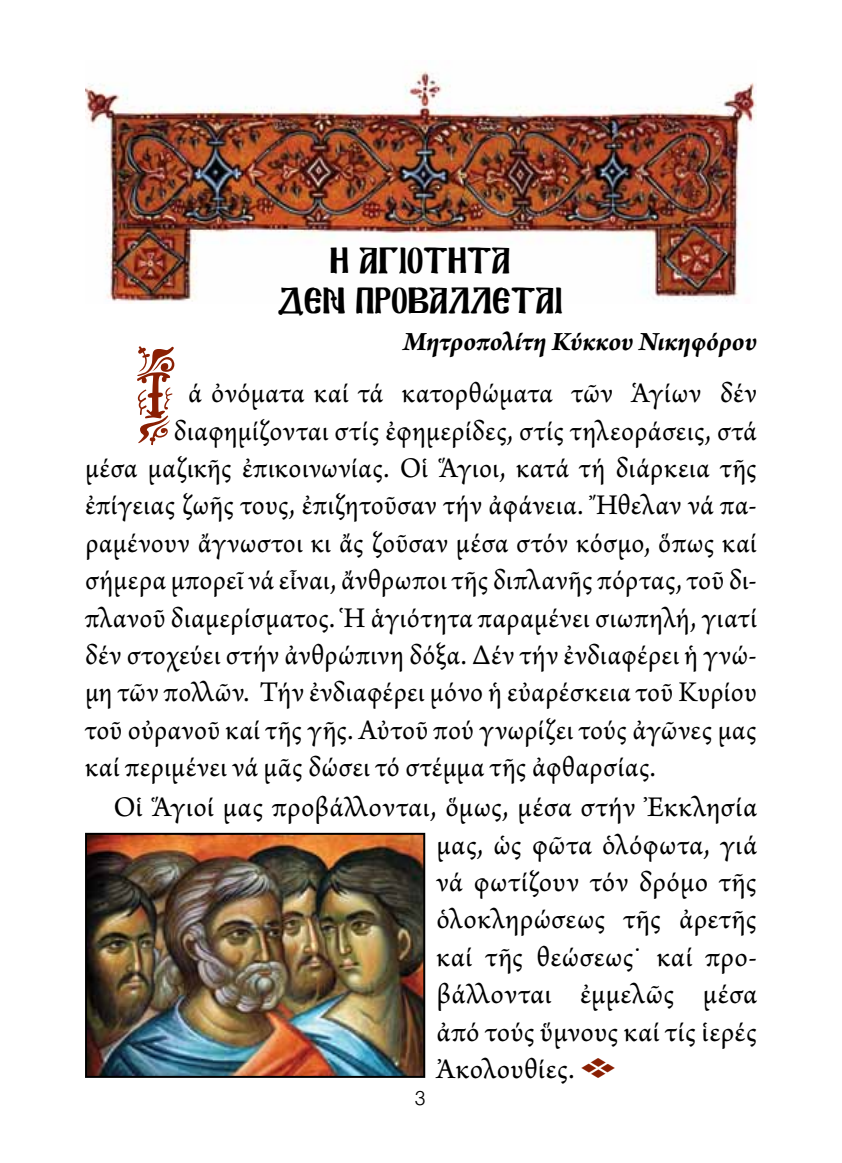
<style>
.page{position:relative;width:842px;height:1163px;background:#fff}
.page>*{position:absolute;margin:0;border:0;box-sizing:border-box;transform-origin:0 0}
.t1{font:100px "Mg Konstantinos Normal";color:#8a1f03}
.t2{font:32px/40px "Mg Ekklisia Normal";color:#000;text-align:center}
.t3{font:30px/37.4px "Arno Pro";letter-spacing:.02em;color:#000;text-align:justify}
.t4{font:italic 700 28px "Arno Pro";letter-spacing:-.005em;color:#000}
.t5{font:300 20px "UB Helvetica";color:#000}
.s1{font-family:"Type Embellishments One Let Plain";color:#8a1f03}
</style>
<div class="page">
<img style="left:85px;top:71px;width:672px;height:232px">
<img style="left:88px;top:835px;width:334px;height:239px">
<div style="left:85px;top:832px;width:340px;height:245px;border:2px solid #000"></div>
<p class="t2" style="left:278px;top:243px;width:287px">H AGIOTHTA<br>DEN pROBALLETAI</p>
<p class="t4" style="left:403px;top:325px;width:355px">Μητροπολίτη Κύκκου Νικηφόρου</p>
<p class="t3" style="left:188px;top:376px;width:570px">ά ὀνόματα καί τά κατορθώματα τῶν Ἁγίων δέν</p>
<p class="t3" style="left:174px;top:413px;width:584px">διαφημίζονται στίς ἐφημερίδες, στίς τηλεοράσεις, στά</p>
<p class="t3" style="left:85px;top:451px;width:673px">μέσα μαζικῆς ἐπικοινωνίας. Οἱ Ἅγιοι, κατά τή διάρκεια τῆς</p>
<p class="t3" style="left:85px;top:488px;width:673px">ἐπίγειας ζωῆς τους, ἐπιζητοῦσαν τήν ἀφάνεια. Ἤθελαν νά πα-</p>
<p class="t3" style="left:85px;top:525px;width:673px">ραμένουν ἄγνωστοι κι ἄς ζοῦσαν μέσα στόν κόσμο, ὅπως καί</p>
<p class="t3" style="left:85px;top:563px;width:673px">σήμερα μπορεῖ νά εἶναι, ἄνθρωποι τῆς διπλανῆς πόρτας, τοῦ δι-</p>
<p class="t3" style="left:85px;top:600px;width:673px">πλανοῦ διαμερίσματος. Ἡ ἁγιότητα παραμένει σιωπηλή, γιατί</p>
<p class="t3" style="left:85px;top:637px;width:673px">δέν στοχεύει στήν ἀνθρώπινη δόξα. Δέν τήν ἐνδιαφέρει ἡ γνώ-</p>
<p class="t3" style="left:85px;top:675px;width:673px">μη τῶν πολλῶν. Τήν ἐνδιαφέρει μόνο ἡ εὐαρέσκεια τοῦ Κυρίου</p>
<p class="t3" style="left:85px;top:712px;width:673px">τοῦ οὐρανοῦ καί τῆς γῆς. Αὐτοῦ πού γνωρίζει τούς ἀγῶνες μας</p>
<p class="t3" style="left:85px;top:749px;width:572px">καί περιμένει νά μᾶς δώσει τό στέμμα τῆς ἀφθαρσίας.</p>
<p class="t3" style="left:437px;top:790px;width:322px;text-indent:-323px">Οἱ Ἅγιοί μας προβάλλονται, ὅμως, μέσα στήν Ἐκκλησία μας, ὡς φῶτα ὁλόφωτα, γιά νά φωτίζουν τόν δρόμο τῆς ὁλοκληρώσεως τῆς ἀρετῆς καί τῆς θεώσεως˙ καί προ&shy;βάλλονται ἐμμελῶς μέσα ἀπό τούς ὕμνους καί τίς ἱερές Ἀκολουθίες. <span class="s1">E</span></p>
<h1 class="t1" style="left:137px;top:346px;width:44px">T</h1>
<p class="t5" style="left:415px;top:1085px;width:12px">3</p>
</div>
